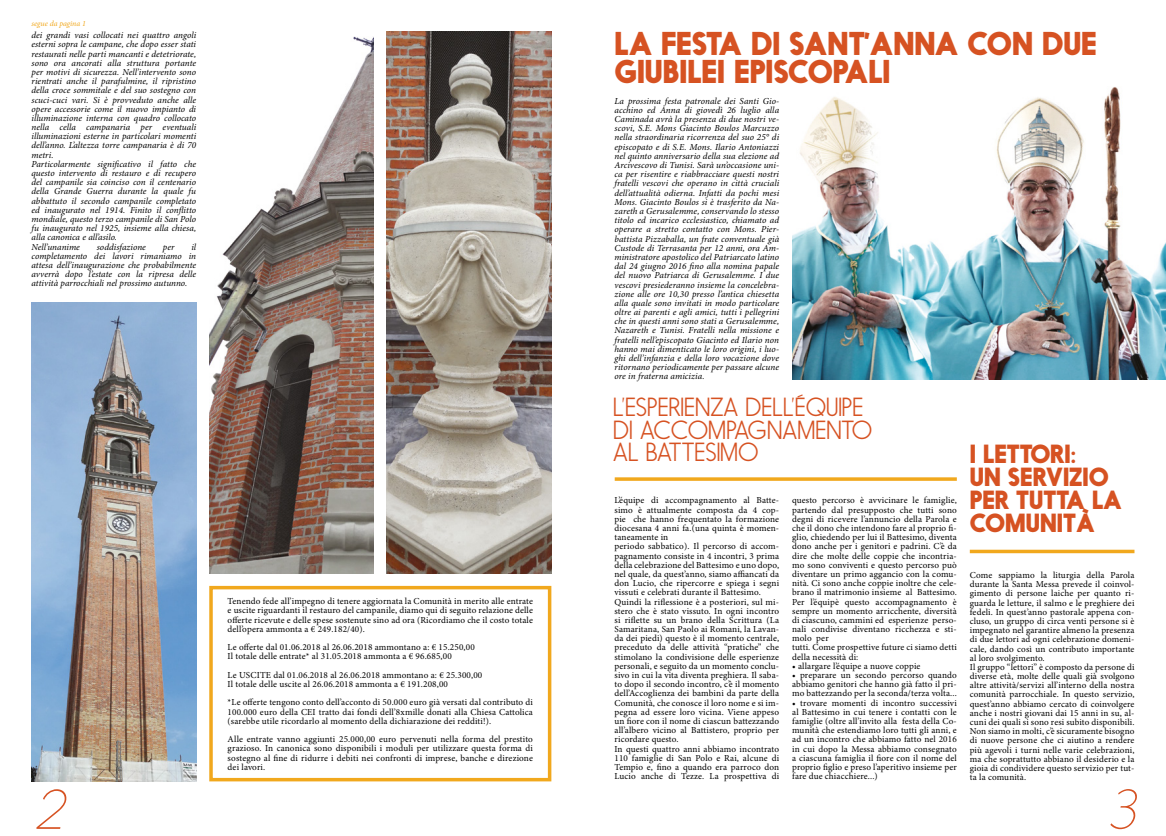
<style>
.page{position:relative;width:1166px;height:836px;background:#fff}
.page>*{position:absolute;margin:0;border:0;box-sizing:border-box;transform-origin:0 0}
.t1{font:52.5px "Nanami Thin Oblq";color:#d65222}
.t2{font:900 30.8px/28.9px "Nanami";color:#d65222}
.t3{font:300 expanded 24.5px/22.8px "Nanami";color:#d65222}
.t4{font:900 24.5px/22.8px "Nanami";color:#d65222}
.t5{font:9.19px/9.2px "Minion Pro";letter-spacing:.01em;color:#000}
.t6{font:italic 9.19px/9.2px "Minion Pro";color:#000;text-align:justify}
.t7{font:italic 7.88px "Minion Pro";letter-spacing:-.005em;color:#f1a81d}
</style>
<div class="page">
<div style="left:209px;top:586px;width:342px;height:195px;border:4px solid #f1a81d"></div>
<svg style="left:615px;top:477px;width:342px;height:4px"></svg>
<hr style="left:970px;top:550px;width:164px;height:3px;background:#f1a81d">
<img style="left:387px;top:32px;width:164px;height:541px">
<img style="left:209px;top:36px;width:165px;height:537px">
<img style="left:32px;top:303px;width:164px;height:478px">
<img style="left:792px;top:87px;width:374px;height:292px">
<p class="t7" style="left:32px;top:18px;width:56px">segue da pagina 1</p>
<p class="t6" style="left:32px;top:31px;width:166px;text-align:left">dei grandi vasi collocati nei quattro angoli esterni sopra le campane, che dopo esser stati restaurati nelle parti mancanti e detetriorate, sono ora ancorati alla struttura portante per motivi di sicurezza. Nell’intervento sono rientrati anche il parafulmine, il ripristino della croce sommitale e del suo sostegno con scuci-cuci vari. Si è provveduto anche alle opere accessorie come il nuovo impianto di illuminazione interna con quadro collocato nella cella campanaria per eventuali illuminazioni esterne in particolari momenti dell’anno. L’altezza torre campanaria è di 70 metri.<br>Particolarmente significativo il fatto che questo intervento di restauro e di recupero del campanile sia coinciso con il centenario della Grande Guerra durante la quale fu abbattuto il secondo campanile completato ed inaugurato nel 1914. Finito il conflitto mondiale, questo terzo campanile di San Polo fu inaugurato nel 1925, insieme alla chiesa, alla canonica e all’asilo.<br>Nell’unanime</p>
<p class="t6" style="left:32px;top:242px;width:166px;text-indent:160px">il completamento dei lavori rimaniamo in attesa dell’inaugurazione che probabilmente avverrà dopo l’estate con la ripresa delle attività parrocchiali nel prossimo autunno.</p>
<p class="t6" style="left:97px;top:242px;width:51px">soddisfazione</p>
<p class="t6" style="left:163px;top:242px;width:13px">per</p>
<p class="t5" style="left:228px;top:597px;width:307px;text-align:justify">Tenendo fede all’impegno di tenere aggiornata la Comunità in merito alle entrate e uscite riguardanti il restauro del campanile, diamo qui di seguito relazione delle offerte ricevute e delle spese sostenute sino ad ora (Ricordiamo che il costo totale dell’opera ammonta a € 249.182/40).</p>
<p class="t5" style="left:228px;top:643px;width:249px">Le offerte dal 01.06.2018 al 26.06.2018 ammontano a: € 15.250,00<br>Il totale delle entrate* al 31.05.2018 ammonta a € 96.685,00</p>
<p class="t5" style="left:228px;top:670px;width:256px">Le USCITE dal 01.06.2018 al 26.06.2018 ammontano a: € 25.300,00<br>Il totale delle uscite al 26.06.2018 ammonta a € 191.208,00</p>
<p class="t5" style="left:228px;top:698px;width:307px;text-align:justify">*Le offerte tengono conto dell’acconto di 50.000 euro già versati dal contributo di 100.000 euro della CEI tratto dai fondi dell’8xmille donati alla Chiesa Cattolica (sarebbe utile ricordarlo al momento della dichiarazione dei redditi!).</p>
<p class="t5" style="left:228px;top:735px;width:307px;text-align:justify">Alle entrate vanno aggiunti 25.000,00 euro pervenuti nella forma del prestito grazioso. In canonica sono disponibili i moduli per utilizzare questa forma di sostegno al fine di ridurre i debiti nei confronti di imprese, banche e direzione dei lavori.</p>
<h2 class="t2" style="left:614px;top:29px;width:484px">LA FESTA DI SANT’ANNA CON DUE<br>GIUBILEI EPISCOPALI</h2>
<p class="t6" style="left:614px;top:96px;width:166px">La prossima festa patronale dei Santi Gio&shy;acchino ed Anna di giovedì 26 luglio alla Caminada avrà la presenza di due nostri ve&shy;scovi, S.E. Mons Giacinto Boulos Marcuzzo nella straordinaria ricorrenza del suo 25° di episcopato e di S.E. Mons. Ilario Antoniazzi nel quinto anniversario della sua elezione ad Arcivescovo di Tunisi. Sarà un’occasione uni&shy;ca per risentire e riabbracciare questi nostri fratelli vescovi che operano in città cruciali dell’attualità odierna. Infatti da pochi mesi Mons. Giacinto Boulos si è trasferito da Na&shy;zareth a Gerusalemme, conservando lo stesso titolo ed incarico ecclesiastico, chiamato ad operare a stretto contatto con Mons. Pier&shy;battista Pizzaballa, un frate conventuale già Custode di Terrasanta per 12 anni, ora Am&shy;ministratore apostolico del Patriarcato latino dal 24 giugno 2016 fino alla nomina papale del nuovo Patriarca di Gerusalemme. I due vescovi presiederanno insieme la concelebra&shy;zione alle ore 10,30 presso l’antica chiesetta alla quale sono invitati in modo particolare oltre ai parenti e agli amici, tutti i pellegrini che in questi anni sono stati a Gerusalemme, Nazareth e Tunisi. Fratelli nella missione e fratelli nell’episcopato Giacinto ed Ilario non hanno mai dimenticato le loro origini, i luo&shy;ghi dell’infanzia e della loro vocazione dove ritornano periodicamente per passare alcune ore in fraterna amicizia.</p>
<h3 class="t3" style="left:613px;top:397px;width:261px">L’ESPERIENZA DELL’ÉQUIPE<br>DI ACCOMPAGNAMENTO<br>AL BATTESIMO</h3>
<p class="t5" style="left:614px;top:496px;width:166px">L’équipe di accompagnamento al Batte&shy;simo è attualmente composta da 4 cop&shy;pie che hanno frequentato la formazione diocesana 4 anni fa.(una quinta è momen&shy;taneamente in<br>periodo sabbatico). Il percorso di accom&shy;pagnamento consiste in 4 incontri, 3 prima della celebrazione del Battesimo e uno dopo, nel quale, da quest’anno, siamo affiancati da don Lucio, che ripercorre e spiega i segni vissuti e celebrati durante il Battesimo.<br>Quindi la riflessione è a posteriori, sul mi&shy;stero che è stato vissuto. In ogni incontro si riflette su un brano della Scrittura (La Samaritana, San Paolo ai Romani, la Lavan&shy;da dei piedi) questo è il momento centrale, preceduto da delle attività “pratiche” che stimolano la condivisione delle esperienze personali, e seguito da un momento conclu&shy;sivo in cui la vita diventa preghiera. Il saba&shy;to dopo il secondo incontro, c’è il momento dell’Accoglienza dei bambini da parte della Comunità, che conosce il loro nome e si im&shy;pegna ad essere loro vicina. Viene appeso un fiore con il nome di ciascun battezzando all’albero vicino al Battistero, proprio per ricordare questo.<br>In questi quattro anni abbiamo incontrato 110 famiglie di San Polo e Rai, alcune di Tempio e, fino a quando era parroco don Lucio anche di Tezze. La prospettiva di</p>
<p class="t5" style="left:792px;top:496px;width:166px">questo percorso è avvicinare le famiglie, partendo dal presupposto che tutti sono degni di ricevere l’annuncio della Parola e che il dono che intendono fare al proprio fi&shy;glio, chiedendo per lui il Battesimo, diventa dono anche per i genitori e padrini. C’è da dire che molte delle coppie che incontria&shy;mo sono conviventi e questo percorso può diventare un primo aggancio con la comu&shy;nità. Ci sono anche coppie inoltre che cele&shy;brano il matrimonio insieme al Battesimo.<br>Per l’équipè questo accompagnamento è sempre un momento arricchente, diversità di ciascuno, cammini ed esperienze perso&shy;nali condivise diventano ricchezza e sti&shy;molo per<br>tutti. Come prospettive future ci siamo detti della necessità di:</p>
<p class="t5" style="left:792px;top:661px;width:130px">• allargare l’équipe a nuove coppie</p>
<p class="t5" style="left:792px;top:670px;width:166px;text-align:justify">• preparare un secondo percorso quando abbiamo genitori che hanno già fatto il pri&shy;mo battezzando per la seconda/terza volta...</p>
<p class="t5" style="left:792px;top:698px;width:166px;text-align:justify">• trovare momenti di incontro successivi al Battesimo in cui tenere i contatti con le famiglie (oltre all’invito alla festa della Co&shy;munità che estendiamo loro tutti gli anni, e ad un incontro che abbiamo fatto nel 2016 in cui dopo la Messa abbiamo consegnato a ciascuna famiglia il fiore con il nome del proprio figlio e preso l’aperitivo insieme per fare due chiacchiere...)</p>
<h3 class="t4" style="left:970px;top:443px;width:154px">I LETTORI:<br>UN SERVIZIO<br>PER TUTTA LA<br>COMUNITÀ</h3>
<p class="t5" style="left:970px;top:570px;width:166px">Come sappiamo la liturgia della Parola durante la Santa Messa prevede il coinvol&shy;gimento di persone laiche per quanto ri&shy;guarda le letture, il salmo e le preghiere dei fedeli. In quest’anno pastorale appena con&shy;cluso, un gruppo di circa venti persone si è impegnato nel garantire almeno la presenza di due lettori ad ogni celebrazione domeni&shy;cale, dando così un contributo importante al loro svolgimento.<br>Il gruppo “lettori” è composto da persone di diverse età, molte delle quali già svolgono altre attività/servizi all’interno della nostra comunità parrocchiale. In questo servizio, quest’anno abbiamo cercato di coinvolgere anche i nostri giovani dai 15 anni in su, al&shy;cuni dei quali si sono resi subito disponibili.<br>Non siamo in molti, c’è sicuramente bisogno di nuove persone che ci aiutino a rendere più agevoli i turni nelle varie celebrazioni, ma che soprattutto abbiano il desiderio e la gioia di condividere questo servizio per tut&shy;ta la comunità.</p>
<h1 class="t1" style="left:32px;top:782px;width:33px">2</h1>
<h1 class="t1" style="left:1104px;top:782px;width:33px">3</h1>
</div>
